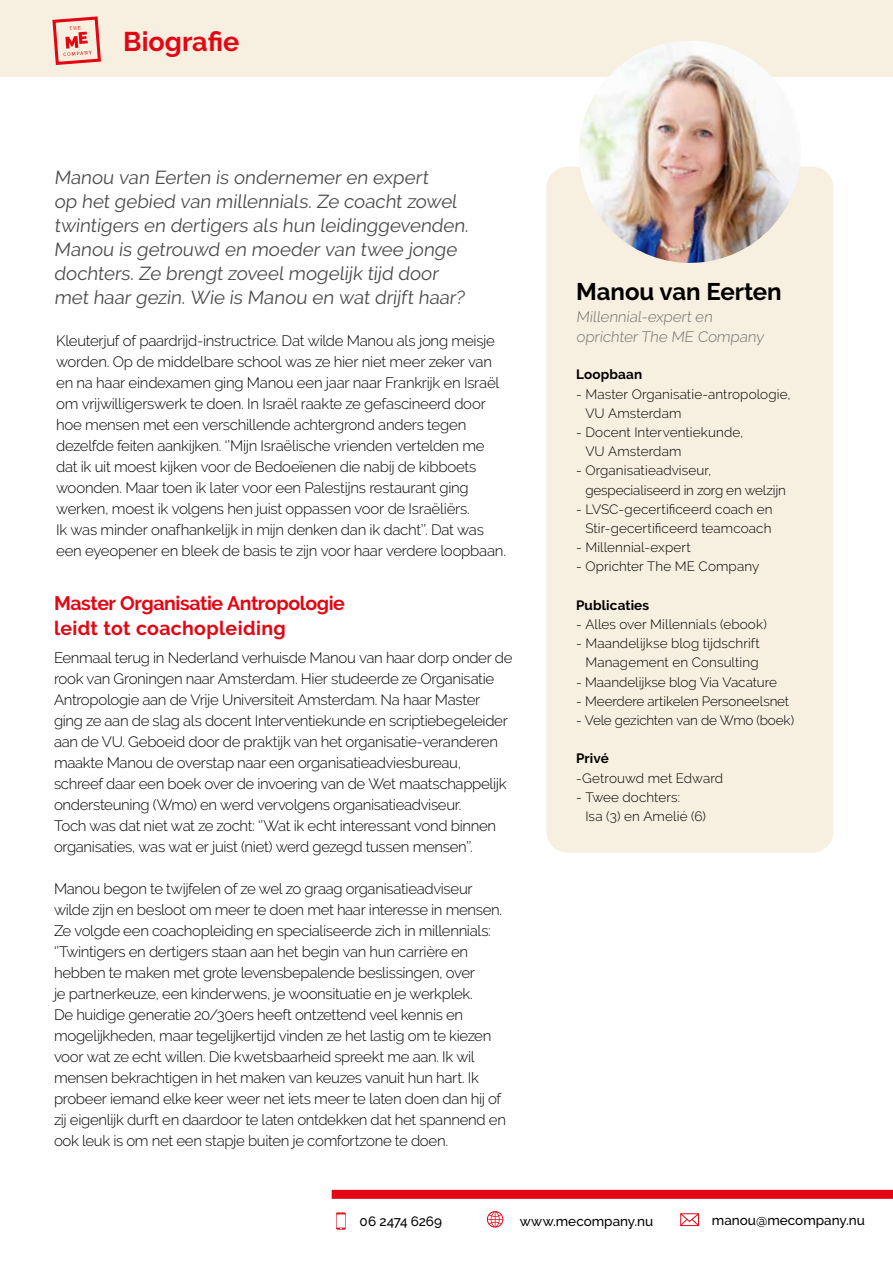
<style>
.page{position:relative;width:893px;height:1263px;background:#fff}
.page>*{position:absolute;margin:0;border:0;box-sizing:border-box;transform-origin:0 0}
.t1{font:700 27px "Raleway";color:#e30613}
.t2{font:700 24px "Raleway";color:#000}
.t3{font:700 19.5px/24px "Raleway";letter-spacing:-.02em;color:#e30613}
.t4{font:18.75px/24px "Raleway";color:#4a4a49}
.t5{font:300 15px/21px "Raleway";letter-spacing:-.02em;color:#000}
.t6{font:300 15px/19.5px "Raleway";color:#706f6f}
.t7{font:300 13.5px/19.2px "Raleway";letter-spacing:.005em;color:#000}
.t8{font:500 13.5px "Raleway";color:#000}
.t9{font:300 13.5px "Raleway";letter-spacing:-.015em;color:#000}
.t10{font:700 13.5px "Raleway";letter-spacing:.01em;color:#000}
</style>
<div class="page">
<div style="left:0;top:0;width:893px;height:77px;background:#f7efdf"></div>
<svg style="left:52px;top:16px;width:49px;height:49px"></svg>
<div style="left:332px;top:1190px;width:561px;height:9px;background:#e30613"></div>
<svg style="left:336px;top:1212px;width:10px;height:17px"></svg>
<svg style="left:682px;top:1215px;width:15px;height:9px"></svg>
<div style="left:680px;top:1213px;width:19px;height:13px;border:1px solid #e30613"></div>
<svg style="left:487px;top:1211px;width:16px;height:16px"></svg>
<div style="left:546px;top:167px;width:287px;height:686px;background:#f7efdf;border-radius:21px"></div>
<img style="left:579px;top:41px;width:221px;height:222px">
<h1 class="t1" style="left:123px;top:26px;width:117px">Biografie</h1>
<p class="t4" style="left:54px;top:166px;width:419px">Manou van Eerten is ondernemer en expert<br>op het gebied van millennials. Ze coacht zowel twintigers en dertigers als hun leidinggevenden.<br>Manou is getrouwd en moeder van twee jonge dochters. Ze brengt zoveel mogelijk tijd door met haar gezin. Wie is Manou en wat drijft haar?</p>
<p class="t5" style="left:56px;top:331px;width:451px">Kleuterjuf of paardrijd-instructrice. Dat wilde Manou als jong meisje worden. Op de middelbare school was ze hier niet meer zeker van en na haar eindexamen ging Manou een jaar naar Frankrijk en Israël om vrijwilligerswerk te doen. In Israël raakte ze gefascineerd door hoe mensen met een verschillende achtergrond anders tegen dezelfde feiten aankijken. ‘’Mijn Israëlische vrienden vertelden me dat ik uit moest kijken voor de Bedoeïenen die nabij de kibboets woonden. Maar toen ik later voor een Palestijns restaurant ging werken, moest ik volgens hen juist oppassen voor de Israëliërs.<br>Ik was minder onafhankelijk in mijn denken dan ik dacht’’. Dat was een eyeopener en bleek de basis te zijn voor haar verdere loopbaan.</p>
<h3 class="t3" style="left:54px;top:592px;width:292px">Master Organisatie Antropologie leidt tot coachopleiding</h3>
<p class="t5" style="left:54px;top:647px;width:460px">Eenmaal terug in Nederland verhuisde Manou van haar dorp onder de rook van Groningen naar Amsterdam. Hier studeerde ze Organisatie Antropologie aan de Vrije Universiteit Amsterdam. Na haar Master ging ze aan de slag als docent Interventiekunde en scriptiebegeleider aan de VU. Geboeid door de praktijk van het organisatie-veranderen maakte Manou de overstap naar een organisatieadviesbureau, schreef daar een boek over de invoering van de Wet maatschappelijk ondersteuning (Wmo) en werd vervolgens organisatieadviseur.<br>Toch was dat niet wat ze zocht: ‘’Wat ik echt interessant vond binnen organisaties, was wat er juist (niet) werd gezegd tussen mensen’’.</p>
<p class="t5" style="left:54px;top:878px;width:453px">Manou begon te twijfelen of ze wel zo graag organisatieadviseur wilde zijn en besloot om meer te doen met haar interesse in mensen.<br>Ze volgde een coachopleiding en specialiseerde zich in millennials: ‘’Twintigers en dertigers staan aan het begin van hun carrière en hebben te maken met grote levensbepalende beslissingen, over<br>je partnerkeuze, een kinderwens, je woonsituatie en je werkplek.<br>De huidige generatie 20/30ers heeft ontzettend veel kennis en mogelijkheden, maar tegelijkertijd vinden ze het lastig om te kiezen voor wat ze echt willen. Die kwetsbaarheid spreekt me aan. Ik wil mensen bekrachtigen in het maken van keuzes vanuit hun hart. Ik probeer iemand elke keer weer net iets meer te laten doen dan hij of zij eigenlijk durft en daardoor te laten ontdekken dat het spannend en ook leuk is om net een stapje buiten je comfortzone te doen.</p>
<h2 class="t2" style="left:576px;top:278px;width:207px">Manou van Eerten</h2>
<p class="t6" style="left:576px;top:307px;width:192px">Millennial-expert en oprichter The ME Company</p>
<p class="t10" style="left:576px;top:367px;width:68px">Loopbaan</p>
<p class="t7" style="left:585px;top:384px;width:207px;text-indent:-9px">- Master Organisatie-antropologie,<br>VU Amsterdam</p>
<p class="t7" style="left:585px;top:423px;width:159px;text-indent:-9px">- Docent Interventiekunde,<br>VU Amsterdam</p>
<p class="t7" style="left:585px;top:461px;width:202px;text-indent:-9px">- Organisatieadviseur, gespecialiseerd in zorg en welzijn</p>
<p class="t7" style="left:576px;top:499px;width:198px;text-align:center">- LVSC-gecertificeerd coach en<br>Stir-gecertificeerd teamcoach</p>
<p class="t7" style="left:576px;top:538px;width:116px">- Millennial-expert</p>
<p class="t7" style="left:576px;top:557px;width:185px">- Oprichter The ME Company</p>
<p class="t10" style="left:576px;top:597px;width:75px">Publicaties</p>
<p class="t7" style="left:576px;top:615px;width:192px">- Alles over Millennials (ebook)</p>
<p class="t7" style="left:576px;top:634px;width:185px;text-align:center">- Maandelijkse blog tijdschrift<br>Management en Consulting</p>
<p class="t7" style="left:576px;top:672px;width:202px">- Maandelijkse blog Via Vacature</p>
<p class="t7" style="left:576px;top:691px;width:215px">- Meerdere artikelen Personeelsnet</p>
<p class="t9" style="left:576px;top:712px;width:219px">- Vele gezichten van de Wmo (boek)</p>
<p class="t10" style="left:576px;top:751px;width:34px">Privé</p>
<p class="t7" style="left:576px;top:768px;width:149px">-Getrouwd met Edward</p>
<p class="t7" style="left:585px;top:787px;width:122px;text-indent:-9px">- Twee dochters:<br>Isa (3) en Amelié (6)</p>
<p class="t8" style="left:360px;top:1213px;width:84px">06 2474 6269</p>
<p class="t8" style="left:520px;top:1214px;width:135px">www.mecompany.nu</p>
<p class="t8" style="left:712px;top:1213px;width:154px">manou@mecompany.nu</p>
</div>
